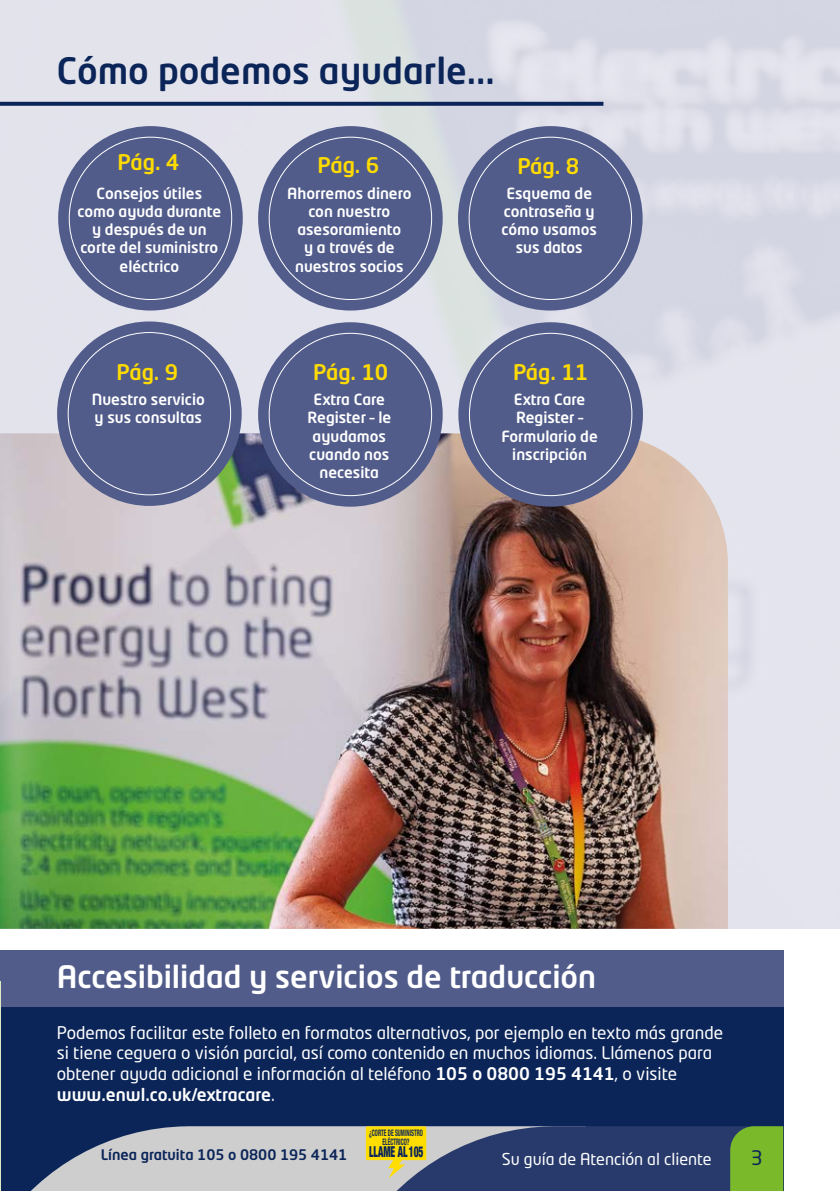
<style>
.page{position:relative;width:840px;height:1191px;background:#fff}
.page>*{position:absolute;margin:0;border:0;box-sizing:border-box;transform-origin:0 0}
._1_Main_header{font:500 36px "Neo Tech Std";color:#0b2559}
._2_Sub_header{font:500 30.6px "Neo Tech Std";color:#fff}
._4_Body_copy{font:500 21.2px "Neo Tech Std";color:#ffdb00}
.t1{font:19.8px "Neo Tech Std";color:#0b2559}
._4_Body_copy-2{font:17.2px/20.6px "Neo Tech Std";color:#fff}
.t2{font:16.2px "Neo Tech Std";color:#fff}
._4_Body_copy-3{font:500 15.2px/18.2px "Neo Tech Std";color:#fff;text-align:center}
.t3{font:900 condensed 15px "Helvetica Neue LT Pro";color:#0b2559;scale:.63 1}
.t4{font:500 14.4px "Neo Tech Std";color:#0b2559}
.t5{font:700 condensed 9px/8.4px "Helvetica Neue LT Pro";color:#0b2559;text-align:center;scale:.62 1}
.s1{font-weight:500}
</style>
<div class="page">
<img style="left:0;top:0;width:839px;height:929px">
<img style="left:0;top:433px;width:727px;height:496px">
<div style="left:0;top:950px;width:782px;height:78px;background:#515c8b"></div>
<div style="left:0;top:1007px;width:782px;height:184px;background:#0b2559"></div>
<hr style="left:0;top:981px;width:1px;height:210px;background:#ddeac5">
<svg style="left:0;top:102px;width:603px;height:4px;background:#162e60"></svg>
<div style="left:58px;top:126px;width:184px;height:184px;background:#515c8b;border-radius:50%"></div>
<div style="left:258px;top:126px;width:184px;height:184px;background:#515c8b;border-radius:50%"></div>
<div style="left:458px;top:126px;width:184px;height:184px;background:#515c8b;border-radius:50%"></div>
<div style="left:258px;top:322px;width:184px;height:185px;background:#515c8b;border-radius:50%"></div>
<div style="left:57px;top:321px;width:184px;height:185px;background:#515c8b;border-radius:50%"></div>
<div style="left:458px;top:322px;width:184px;height:185px;background:#515c8b;border-radius:50%"></div>
<svg style="left:31px;top:1126px;width:751px;height:65px;background:#7e898c"></svg>
<p class="_1_Main_header" style="left:57px;top:48px;width:439px">Cómo podemos ayudarle...</p>
<p class="_4_Body_copy" style="left:117px;top:148px;width:63px">Pág. 4</p>
<p class="_4_Body_copy" style="left:317px;top:151px;width:63px">Pág. 6</p>
<p class="_4_Body_copy" style="left:517px;top:153px;width:63px">Pág. 8</p>
<p class="_4_Body_copy-3" style="left:77px;top:183px;width:145px">Consejos útiles como ayuda durante y después de un corte del suministro eléctrico</p>
<p class="_4_Body_copy-3" style="left:287px;top:183px;width:126px">Ahorremos dinero con nuestro asesoramiento<br>y a través de nuestros socios</p>
<p class="_4_Body_copy-3" style="left:501px;top:183px;width:97px">Esquema de contraseña y cómo usamos sus datos</p>
<p class="_4_Body_copy" style="left:116px;top:359px;width:63px">Pág. 9</p>
<p class="_4_Body_copy" style="left:313px;top:359px;width:77px">Pág. 10</p>
<p class="_4_Body_copy" style="left:512px;top:359px;width:77px">Pág. 11</p>
<p class="_4_Body_copy-3" style="left:92px;top:390px;width:114px;text-align:left">Nuestro servicio y sus consultas</p>
<p class="_4_Body_copy-3" style="left:501px;top:390px;width:98px">Extra Care<br>Register –<br>Formulario de inscripción</p>
<p class="_4_Body_copy-3" style="left:307px;top:390px;width:85px">Extra Care<br>Register – le ayudamos cuando nos necesita</p>
<p class="_2_Sub_header" style="left:57px;top:957px;width:540px">Accesibilidad y servicios de traducción</p>
<p class="_4_Body_copy-2" style="left:57px;top:1021px;width:667px">Podemos facilitar este folleto en formatos alternativos, por ejemplo en texto más grande si tiene ceguera o visión parcial, así como contenido en muchos idiomas. Llámenos para obtener ayuda adicional e información al teléfono <span class="s1">105 o 0800 195 4141</span>, o visite <span class="s1">www.enwl.co.uk/extracare</span>.</p>
<p class="t5" style="left:369px;top:1129px;width:88px">¿CORTE DE SUMINISTRO<br>ELÉCTRICO?</p>
<p class="t3" style="left:369px;top:1143px;width:88px">LLAME AL 105</p>
<p class="t4" style="left:101px;top:1145px;width:248px">Línea gratuita 105 o 0800 195 4141</p>
<p class="t2" style="left:501px;top:1148px;width:211px">Su guía de Atención al cliente</p>
<h3 class="t1" style="left:750px;top:1145px;width:13px">3</h3>
</div>
